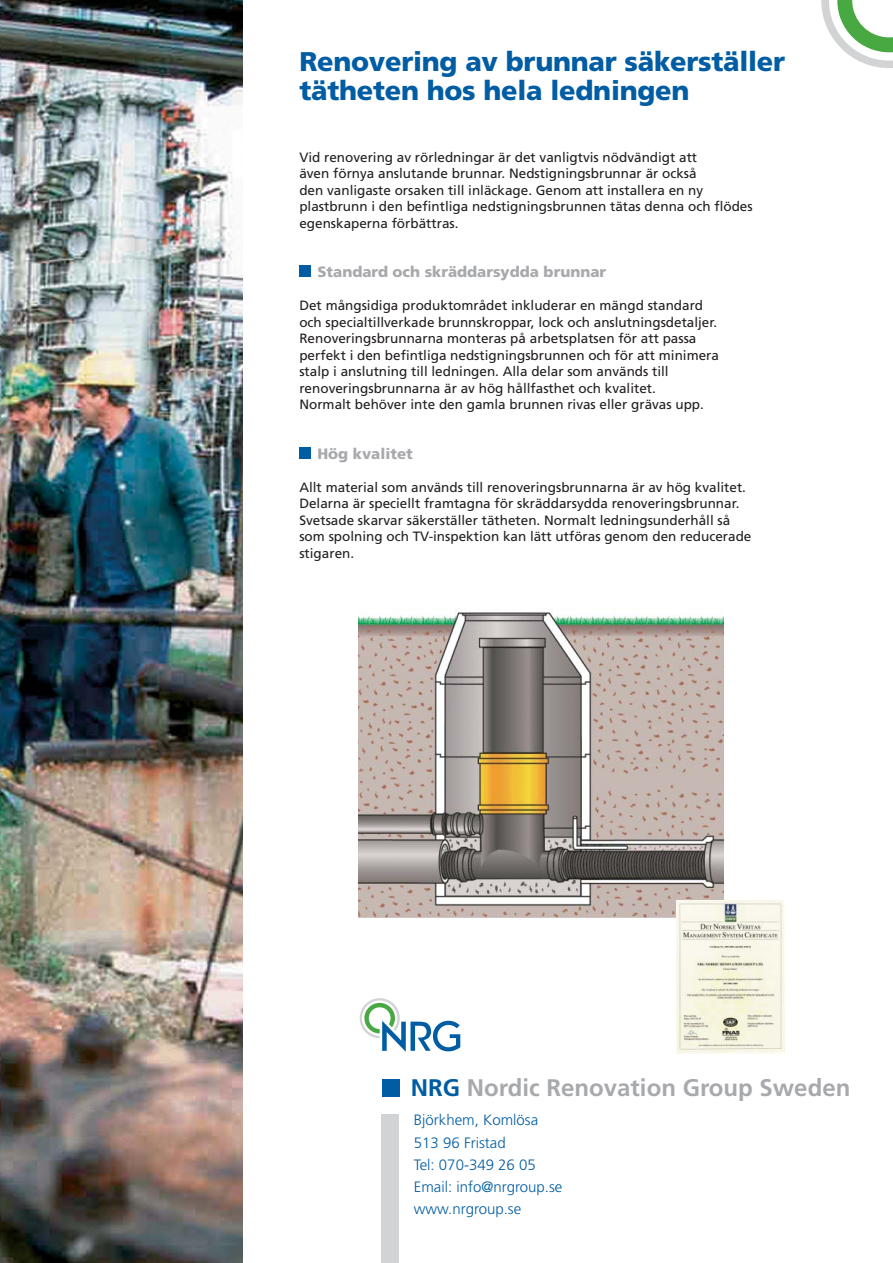
<style>
.page{position:relative;width:893px;height:1263px;background:#fff}
.page>*{position:absolute;margin:0;border:0;box-sizing:border-box;transform-origin:0 0}
.t1{font:900 27px/28.5px "Frutiger LT Std";letter-spacing:-.01em;color:#005da3}
.t2{font:700 24px "Frutiger LT Std";color:#a7a9ac}
.t3{font:300 15px/22.2px "Frutiger LT Std";color:#005da3}
.t4{font:900 15px "Frutiger LT Std";color:#a7a9ac}
.t5{font:13.5px/16.5px "Frutiger LT Std";color:#231f1f}
.s1{color:#005da3}
</style>
<div class="page">
<img style="left:358px;top:612px;width:365px;height:305px">
<svg style="left:821px;top:0;width:71px;height:68px"></svg>
<div style="left:382px;top:1079px;width:17px;height:18px;background:#005da3"></div>
<svg style="left:360px;top:998px;width:100px;height:54px"></svg>
<div style="left:381px;top:1114px;width:18px;height:149px;background:#d1d3d4"></div>
<img style="left:676px;top:900px;width:108px;height:153px">
<div style="left:299px;top:265px;width:12px;height:12px;background:#005da3"></div>
<div style="left:299px;top:447px;width:12px;height:12px;background:#005da3"></div>
<img style="left:0;top:0;width:242px;height:1263px">
<h1 class="t1" style="left:299px;top:49px;width:487px">Renovering av brunnar säkerställer tätheten hos hela ledningen</h1>
<p class="t5" style="left:299px;top:149px;width:455px">Vid renovering av rörledningar är det vanligtvis nödvändigt att<br>även förnya anslutande brunnar. Nedstigningsbrunnar är också<br>den vanligaste orsaken till inläckage. Genom att installera en ny plastbrunn i den befintliga nedstigningsbrunnen tätas denna och flödes egenskaperna förbättras.</p>
<p class="t4" style="left:317px;top:265px;width:290px">Standard och skräddarsydda brunnar</p>
<p class="t5" style="left:299px;top:298px;width:421px">Det mångsidiga produktområdet inkluderar en mängd standard och specialtillverkade brunnskroppar, lock och anslutningsdetaljer.<br>Renoveringsbrunnarna monteras på arbetsplatsen för att passa perfekt i den befintliga nedstigningsbrunnen och för att minimera stalp i anslutning till ledningen. Alla delar som används till renoveringsbrunnarna är av hög hållfasthet och kvalitet.<br>Normalt behöver inte den gamla brunnen rivas eller grävas upp.</p>
<p class="t4" style="left:317px;top:446px;width:97px">Hög kvalitet</p>
<p class="t5" style="left:299px;top:479px;width:453px">Allt material som används till renoveringsbrunnarna är av hög kvalitet.<br>Delarna är speciellt framtagna för skräddarsydda renoveringsbrunnar.<br>Svetsade skarvar säkerställer tätheten. Normalt ledningsunderhåll så som spolning och TV-inspektion kan lätt utföras genom den reducerade stigaren.</p>
<h2 class="t2" style="left:411px;top:1076px;width:441px"><span class="s1">NRG</span> Nordic Renovation Group Sweden</h2>
<p class="t3" style="left:414px;top:1110px;width:150px">Björkhem, Komlösa<br>513 96 Fristad<br>Tel: 070-349 26 05<br>Email: info@nrgroup.se www.nrgroup.se</p>
</div>
